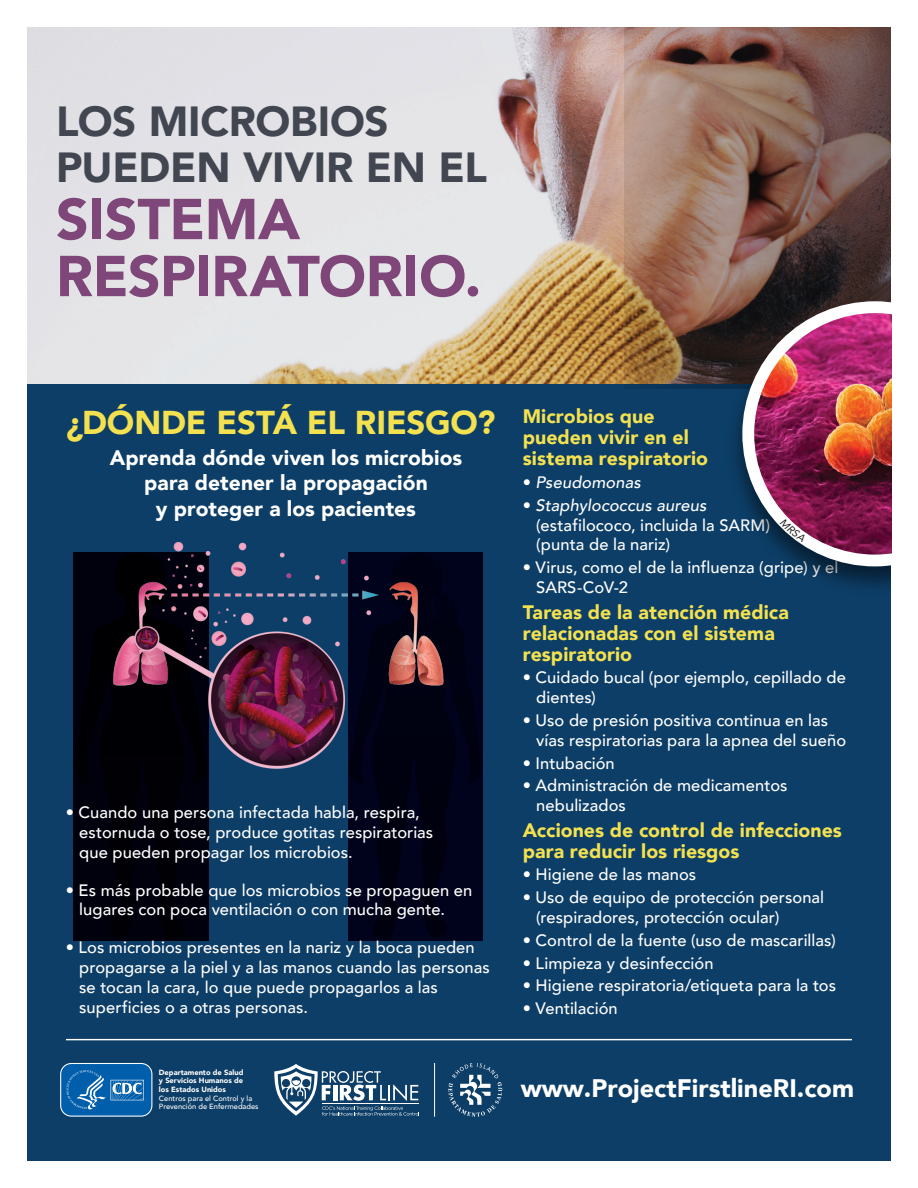
<style>
.page{position:relative;width:918px;height:1188px;background:#fff}
.page>*{position:absolute;margin:0;border:0;box-sizing:border-box;transform-origin:0 0}
.t1{font:900 57px/57px "Avenir";letter-spacing:-.01em;color:#7f4679}
.t2{font:900 42px/46.5px "Avenir";letter-spacing:-.005em;color:#424651}
.t3{font:900 33px "Avenir";letter-spacing:-.005em;color:#f3e150}
.t4{font:900 25.35px "Avenir";color:#fff}
.t5{font:900 21px/25.2px "Avenir";color:#fff;text-align:center}
.t6{font:900 19.5px/21px "Avenir";letter-spacing:.005em;color:#f3e150}
.t7{font:500 16.5px/19.8px "Avenir";letter-spacing:.005em;color:#fff}
.t8{font:italic 500 16.5px "Avenir";letter-spacing:.01em;color:#fff}
.t9{font:900 7.5px/8.7px "Avenir";color:#fff;text-align:justify}
.t10{font:500 7.5px/8.7px "Avenir";color:#fff}
.s1{font-style:normal}
.s2{font-style:italic}
</style>
<div class="page">
<img style="left:27px;top:27px;width:598px;height:357px">
<div style="left:27px;top:384px;width:864px;height:777px;background:#0d3e67"></div>
<hr style="left:66px;top:1039px;width:786px;height:1px;background:#fff">
<svg style="left:438px;top:775px;width:45px;height:165px;background:#000219"></svg>
<svg style="left:348px;top:775px;width:90px;height:165px;background:#000216"></svg>
<div style="left:184px;top:775px;width:24px;height:165px;background:#00010d"></div>
<div style="left:74px;top:775px;width:110px;height:165px;background:#00010d"></div>
<img style="left:73px;top:542px;width:410px;height:233px">
<img style="left:625px;top:27px;width:266px;height:362px">
<img style="left:720px;top:292px;width:171px;height:295px">
<svg style="left:60px;top:1063px;width:93px;height:54px;background:#2875b5"></svg>
<hr style="left:434px;top:1063px;width:1px;height:54px;background:#fff">
<svg style="left:274px;top:1064px;width:145px;height:52px"></svg>
<svg style="left:448px;top:1063px;width:54px;height:54px"></svg>
<img style="left:742px;top:301px;width:149px;height:265px">
<h2 class="t2" style="left:56px;top:97px;width:433px">LOS MICROBIOS<br>PUEDEN VIVIR EN EL</h2>
<h1 class="t1" style="left:56px;top:189px;width:427px">SISTEMA<br>RESPIRATORIO.</h1>
<h3 class="t3" style="left:67px;top:394px;width:431px">¿DÓNDE ESTÁ EL RIESGO?</h3>
<p class="t5" style="left:110px;top:445px;width:354px">Aprenda dónde viven los microbios para detener la propagación<br>y proteger a los pacientes</p>
<p class="t7" style="left:79px;top:802px;width:356px;text-indent:-13px">• Cuando una persona infectada habla, respira, estornuda o tose, produce gotitas respiratorias que pueden propagar los microbios.</p>
<p class="t7" style="left:79px;top:879px;width:395px;text-indent:-13px">• Es más probable que los microbios se propaguen en lugares con poca ventilación o con mucha gente.</p>
<p class="t7" style="left:79px;top:937px;width:412px;text-indent:-13px">• Los microbios presentes en la nariz y la boca pueden propagarse a la piel y a las manos cuando las personas se tocan la cara, lo que puede propagarlos a las superficies o a otras personas.</p>
<p class="t9" style="left:159px;top:1068px;width:86px">Departamento de Salud y Servicios Humanos de los Estados Unidos</p>
<p class="t10" style="left:159px;top:1093px;width:101px">Centros para el Control y la<br>Prevención de Enfermedades</p>
<p class="t6" style="left:523px;top:405px;width:187px">Microbios que pueden vivir en el sistema respiratorio</p>
<p class="t8" style="left:523px;top:472px;width:120px"><span class="s1">•</span> Pseudomonas</p>
<p class="t7" style="left:536px;top:494px;width:235px;text-indent:-13px">• <span class="s2">Staphylococcus aureus </span>(estafilococo, incluida la SARM) (punta de la nariz)</p>
<p class="t7" style="left:536px;top:557px;width:304px;text-indent:-13px">• Virus, como el de la influenza (gripe) y el<br>SARS-CoV-2</p>
<p class="t6" style="left:523px;top:601px;width:268px">Tareas de la atención médica relacionadas con el sistema respiratorio</p>
<p class="t7" style="left:536px;top:667px;width:311px;text-indent:-13px">• Cuidado bucal (por ejemplo, cepillado de dientes)</p>
<p class="t7" style="left:536px;top:709px;width:311px;text-indent:-13px">• Uso de presión positiva continua en las vías respiratorias para la apnea del sueño</p>
<p class="t7" style="left:523px;top:752px;width:94px">• Intubación</p>
<p class="t7" style="left:536px;top:775px;width:253px;text-indent:-13px">• Administración de medicamentos nebulizados</p>
<p class="t6" style="left:523px;top:819px;width:321px">Acciones de control de infecciones para reducir los riesgos</p>
<p class="t7" style="left:523px;top:864px;width:175px">• Higiene de las manos</p>
<p class="t7" style="left:536px;top:887px;width:289px;text-indent:-13px">• Uso de equipo de protección personal (respiradores, protección ocular)</p>
<p class="t7" style="left:523px;top:929px;width:314px">• Control de la fuente (uso de mascarillas)</p>
<p class="t7" style="left:523px;top:952px;width:192px">• Limpieza y desinfección</p>
<p class="t7" style="left:523px;top:975px;width:315px">• Higiene respiratoria/etiqueta para la tos</p>
<p class="t7" style="left:523px;top:998px;width:96px">• Ventilación</p>
<h3 class="t4" style="left:521px;top:1066px;width:335px">www.ProjectFirstlineRI.com</h3>
</div>
